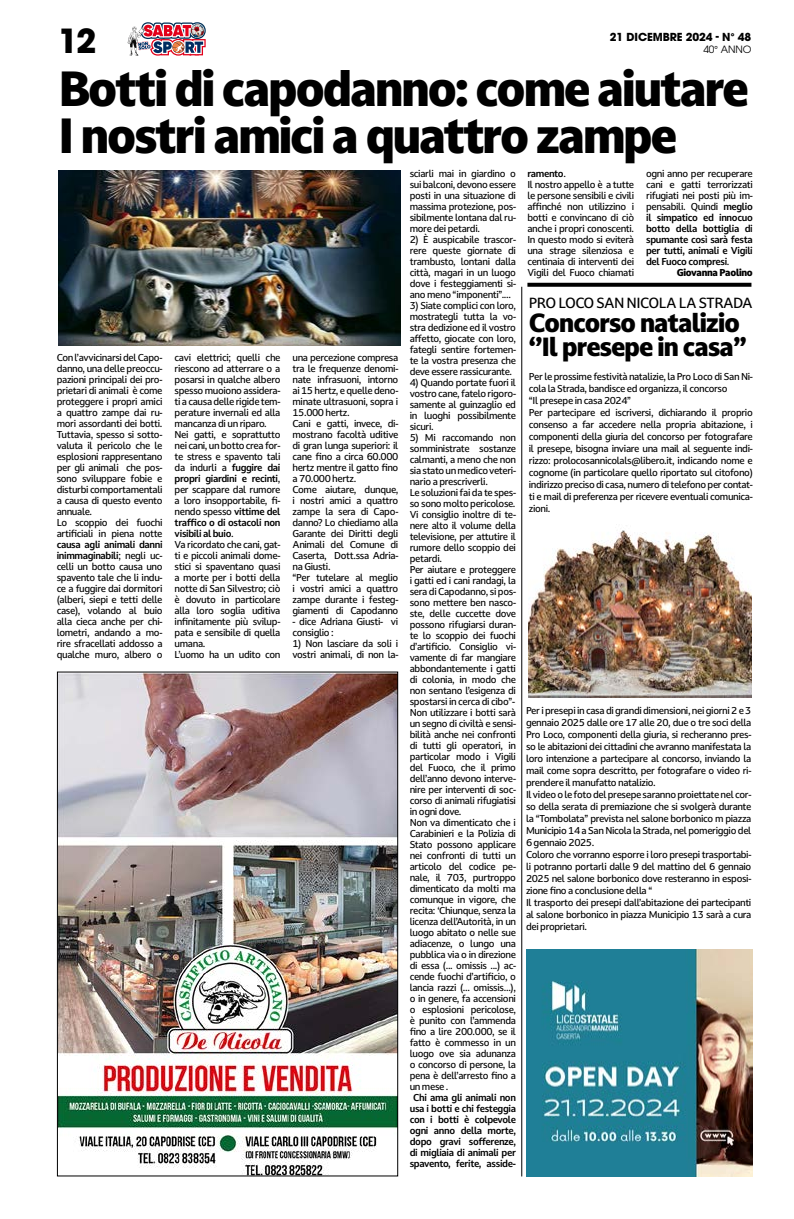
<style>
.page{position:relative;width:794px;height:1219px;background:#fff}
.page>*{position:absolute;margin:0;border:0;box-sizing:border-box;transform-origin:0 0}
.t1{font:900 47px/47px "Darkmode Darkmode On";letter-spacing:-.05em;color:#000}
.t2{font:700 33px "ITC Avant Garde Pro";color:#000}
.t3{font:900 25px/24px "Darkmode Darkmode On";letter-spacing:-.04em;color:#000}
.t4{font:500 14px "Darkmode Darkmode On";letter-spacing:-.04em;color:#000}
.t5{font:700 11px "ITC Avant Garde Pro";letter-spacing:-.01em;color:#000}
.t6{font:10px "ITC Avant Garde Pro";letter-spacing:-.01em;color:#000}
.t7{font:500 9.5px/11px "Darkmode Darkmode On";letter-spacing:-.04em;color:#000}
.t8{font:700 9.5px/11px "Darkmode Darkmode On";letter-spacing:-.04em;color:#000;text-align:center}
.t9{font:900 9.5px "Darkmode Darkmode On";letter-spacing:-.04em;color:#000}
.s1{font-weight:700}
.s2{font-weight:500}
</style>
<div class="page">
<svg style="left:128px;top:22px;width:78px;height:34px"></svg>
<img style="left:59px;top:673px;width:337px;height:501px">
<img style="left:59px;top:170px;width:341px;height:176px">
<img style="left:526px;top:950px;width:227px;height:226px">
<svg style="left:527px;top:283px;width:224px;height:4px"></svg>
<hr style="left:521px;top:287px;width:1px;height:889px;background:#000">
<img style="left:529px;top:530px;width:222px;height:167px">
<h2 class="t2" style="left:58px;top:19px;width:40px">12</h2>
<p class="t5" style="left:610px;top:29px;width:143px">21 DICEMBRE 2024 - N° 48</p>
<p class="t6" style="left:703px;top:43px;width:50px">40° ANNO</p>
<h1 class="t1" style="left:59px;top:64px;width:692px">Botti di capodanno: come aiutare<br>I nostri amici a quattro zampe</h1>
<p class="t7" style="left:57px;top:351px;width:107px">Con l’avvicinarsi del Capo&shy;danno, una delle preoccu&shy;pazioni principali dei pro&shy;prietari di animali è come proteggere i propri amici a quattro zampe dai ru&shy;mori assordanti dei botti.<br>Tuttavia, spesso si sotto&shy;valuta il pericolo che le esplosioni rappresentano per gli animali che pos&shy;sono sviluppare fobie e disturbi comportamentali a causa di questo evento annuale.<br>Lo scoppio dei fuochi artificiali in piena notte</p>
<p class="t7" style="left:57px;top:538px;width:107px;text-align:justify"><span class="s1">causa agli animali danni inimmaginabili</span>; negli uc&shy;celli un botto causa uno spavento tale che li indu&shy;ce a fuggire dai dormitori (alberi, siepi e tetti delle case), volando al buio alla cieca anche per chi&shy;lometri, andando a mo&shy;rire sfracellati addosso a qualche muro, albero o</p>
<p class="t7" style="left:175px;top:351px;width:107px">cavi elettrici; quelli che riescono ad atterrare o a posarsi in qualche albero spesso muoiono assidera&shy;ti a causa delle rigide tem&shy;perature invernali ed alla mancanza di un riparo.<br>Nei gatti, e soprattutto nei cani, un botto crea for&shy;te stress e spavento tali da indurli a <span class="s1">fuggire dai propri giardini e recinti</span>, per scappare dal rumore a loro insopportabile, fi&shy;nendo spesso <span class="s1">vittime del traffico o di ostacoli non visibili al buio</span>.<br>Va ricordato che cani, gat&shy;ti e piccoli animali dome&shy;stici si spaventano quasi a morte per i botti della notte di San Silvestro; ciò è dovuto in particolare alla loro soglia uditiva infinitamente più svilup&shy;pata e sensibile di quella umana.<br>L’uomo ha un udito con</p>
<p class="t7" style="left:292px;top:352px;width:107px">una percezione compresa tra le frequenze denomi&shy;nate infrasuoni, intorno ai 15 hertz, e quelle deno&shy;minate ultrasuoni, sopra i<br>15.000 hertz.<br>Cani e gatti, invece, di&shy;mostrano facoltà uditive di gran lunga superiori: il cane fino a circa 60.000 hertz mentre il gatto fino a 70.000 hertz.<br>Come aiutare, dunque, i nostri amici a quattro zampe la sera di Capo&shy;danno? Lo chiediamo alla<br>Garante dei Diritti degli<br>Animali del Comune di<br>Caserta, Dott.ssa Adria&shy;na Giusti.<br>“Per tutelare al meglio i vostri amici a quattro zampe durante i festeg&shy;giamenti di Capodanno</p>
<p class="t7" style="left:292px;top:616px;width:107px">- dice Adriana Giusti- vi consiglio :</p>
<p class="t7" style="left:292px;top:638px;width:107px">1) Non lasciare da soli i vostri animali, di non la-</p>
<p class="t7" style="left:410px;top:168px;width:108px;text-align:justify">sciarli mai in giardino o sui balconi, devono essere posti in una situazione di massima protezione, pos&shy;sibilmente lontana dal ru&shy;more dei petardi.</p>
<p class="t7" style="left:410px;top:234px;width:108px;text-align:justify">2) È auspicabile trascor&shy;rere queste giornate di trambusto, lontani dalla città, magari in un luogo dove i festeggiamenti si&shy;ano meno “imponenti”....</p>
<p class="t7" style="left:410px;top:300px;width:108px;text-align:justify">3) Siate complici con loro, mostrategli tutta la vo&shy;stra dedizione ed il vostro affetto, giocate con loro, fategli sentire fortemen&shy;te la vostra presenza che deve essere rassicurante.</p>
<p class="t7" style="left:410px;top:377px;width:108px;text-align:justify">4) Quando portate fuori il vostro cane, fatelo rigoro&shy;samente al guinzaglio ed in luoghi possibilmente sicuri.</p>
<p class="t7" style="left:410px;top:432px;width:108px">5) Mi raccomando non somministrate sostanze calmanti, a meno che non sia stato un medico veteri&shy;nario a prescriverli.<br>Le soluzioni fai da te spes&shy;so sono molto pericolose.<br>Vi consiglio inoltre di te&shy;nere alto il volume della televisione, per attutire il rumore dello scoppio dei petardi.<br>Per aiutare e proteggere i gatti ed i cani randagi, la sera di Capodanno, si pos&shy;sono mettere ben nasco&shy;ste, delle cuccette dove possono rifugiarsi duran&shy;te lo scoppio dei fuochi d’artificio. Consiglio vi&shy;vamente di far mangiare abbondantemente i gatti di colonia, in modo che non sentano l’esigenza di spostarsi in cerca di cibo”-<br>Non utilizzare i botti sarà un segno di civiltà e sensi&shy;bilità anche nei confronti di tutti gli operatori, in particolar modo i Vigili del Fuoco, che il primo dell’anno devono interve&shy;nire per interventi di soc&shy;corso di animali rifugiatisi in ogni dove.<br>Non va dimenticato che i<br>Carabinieri e la Polizia di<br>Stato possono applicare nei confronti di tutti un articolo del codice pe&shy;nale, il 703, purtroppo dimenticato da molti ma comunque in vigore, che recita: ‘Chiunque, senza la licenza dell’Autorità, in un luogo abitato o nelle sue adiacenze, o lungo una pubblica via o in direzione di essa (... omissis ...) ac&shy;cende fuochi d’artificio, o lancia razzi (... omissis...), o in genere, fa accensioni o esplosioni pericolose, è punito con l’ammenda fino a lire 200.000, se il fatto è commesso in un luogo ove sia adunanza o concorso di persone, la pena è dell’arresto fino a un mese .</p>
<p class="t8" style="left:410px;top:1092px;width:108px">Chi ama gli animali non usa i botti e chi festeggia con i botti è colpevole ogni anno della morte, dopo gravi sofferenze, di migliaia di animali per spavento, ferite, asside-</p>
<p class="t7" style="left:527px;top:168px;width:108px"><span class="s1">ramento</span>.<br>Il nostro appello è a tutte le persone sensibili e civili affinché non utilizzino i botti e convincano di ciò anche i propri conoscenti.<br>In questo modo si eviterà una strage silenziosa e centinaia di interventi dei<br>Vigili del Fuoco chiamati</p>
<p class="t8" style="left:646px;top:168px;width:108px;text-align:justify"><span class="s2">ogni anno per recuperare cani e gatti terrorizzati rifugiati nei posti più im&shy;pensabili. Quindi</span> meglio il simpatico ed innocuo botto della bottiglia di spumante così sarà festa per tutti, animali e Vigili del Fuoco compresi<span class="s2">.</span></p>
<p class="t9" style="left:677px;top:266px;width:78px">Giovanna Paolino</p>
<h3 class="t4" style="left:529px;top:293px;width:225px">PRO LOCO SAN NICOLA LA STRADA</h3>
<h3 class="t3" style="left:529px;top:310px;width:220px">Concorso natalizio ‘’Il presepe in casa”</h3>
<p class="t7" style="left:529px;top:370px;width:225px;line-height:12px">Per le prossime festività natalizie, la Pro Loco di San Ni&shy;cola la Strada, bandisce ed organizza, il concorso<br>“Il presepe in casa 2024”<br>Per partecipare ed iscriversi, dichiarando il proprio consenso a far accedere nella propria abitazione, i componenti della giuria del concorso per fotografare il presepe, bisogna inviare una mail al seguente indi&shy;rizzo: prolocosannicolals@libero.it, indicando nome e cognome (in particolare quello riportato sul citofono) indirizzo preciso di casa, numero di telefono per contat&shy;ti e mail di preferenza per ricevere eventuali comunica&shy;zioni.</p>
<p class="t7" style="left:526px;top:704px;width:227px;line-height:12px">Per i presepi in casa di grandi dimensioni, nei giorni 2 e 3 gennaio 2025 dalle ore 17 alle 20, due o tre soci della Pro Loco, componenti della giuria, si recheranno pres&shy;so le abitazioni dei cittadini che avranno manifestata la loro intenzione a partecipare al concorso, inviando la mail come sopra descritto, per fotografare o video ri&shy;prendere il manufatto natalizio.<br>Il video o le foto del presepe saranno proiettate nel cor&shy;so della serata di premiazione che si svolgerà durante la “Tombolata” prevista nel salone borbonico m piazza Municipio 14 a San Nicola la Strada, nel pomeriggio del 6 gennaio 2025.<br>Coloro che vorranno esporre i loro presepi trasportabi&shy;li potranno portarli dalle 9 del mattino del 6 gennaio 2025 nel salone borbonico dove resteranno in esposi&shy;zione fino a conclusione della “<br>Il trasporto dei presepi dall’abitazione dei partecipanti al salone borbonico in piazza Municipio 13 sarà a cura dei proprietari.</p>
</div>
